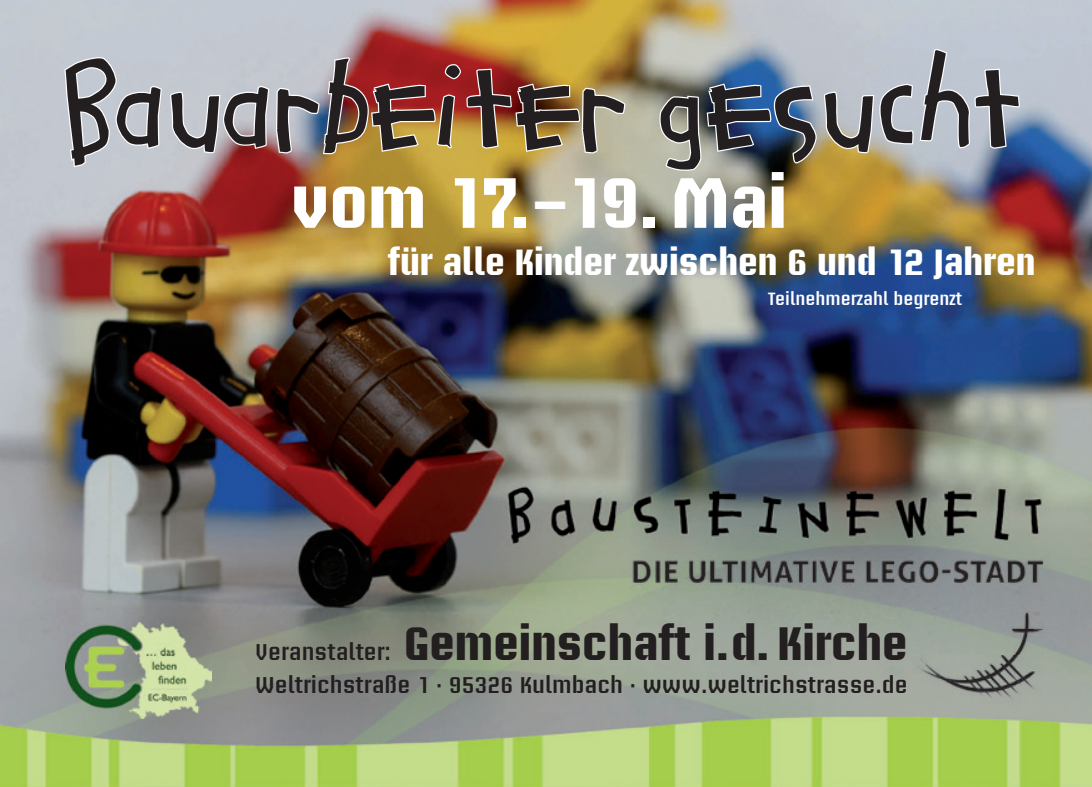
<style>
.page{position:relative;width:1092px;height:787px;background:#fff}
.page>*{position:absolute;margin:0;border:0;box-sizing:border-box;transform-origin:0 0}
.t1{font:98px "Agrafie LL";letter-spacing:.015em;color:#231f20}
.t2{font:700 70.25px "Briem Akademi Std";color:#fff}
.t3{font:700 46.25px "Briem Akademi Std";color:#231f20}
.t4{font:700 36px "Briem Akademi Std";color:#fff}
.t5{font:600 22.5px "Briem Akademi Std";color:#231f20}
.t6{font:600 17.5px "Briem Akademi Std";color:#fff}
.s1{font-weight:600;font-size:22.5px}
</style>
<div class="page">
<img style="left:0;top:0;width:1091px;height:787px">
<svg style="left:63px;top:55px;width:100px;height:119px"></svg>
<img style="left:169px;top:56px;width:458px;height:129px">
<img style="left:658px;top:48px;width:363px;height:124px">
<img style="left:912px;top:608px;width:134px;height:95px">
<img style="left:66px;top:622px;width:145px;height:96px">
<h1 class="t1" style="left:64px;top:41px;width:961px">Bauarbeiter gesucht</h1>
<h2 class="t2" style="left:291px;top:164px;width:498px">vom 17. –19. Mai</h2>
<h3 class="t4" style="left:388px;top:242px;width:649px">für alle Kinder zwischen 6 und 12 Jahren</h3>
<p class="t6" style="left:768px;top:289px;width:196px">Teilnehmerzahl begrenzt</p>
<h3 class="t3" style="left:255px;top:618px;width:653px"><span class="s1">Veranstalter:</span> Gemeinschaft i.d. Kirche</h3>
<p class="t5" style="left:255px;top:672px;width:653px">Weltrichstraße 1 · 95326 Kulmbach · www.weltrichstrasse.de</p>
</div>
